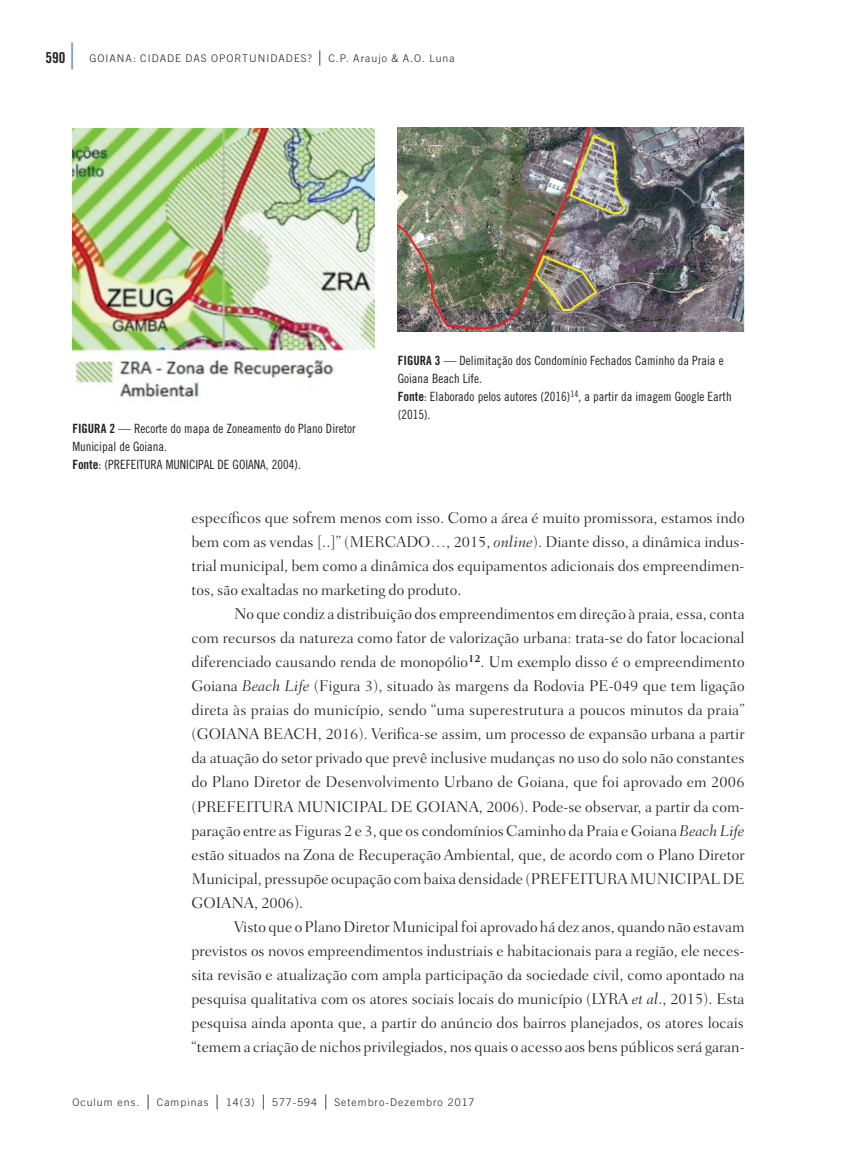
<style>
.page{position:relative;width:851px;height:1149px;background:#fff}
.page>*{position:absolute;margin:0;border:0;box-sizing:border-box;transform-origin:0 0}
.t1{font:300 15.75px/24px "Fairfield LH";color:#231f20;text-align:justify}
.t2{font:15px "Trade Gothic Bold Cond Twenty";color:#231f20}
.t3{font:12.75px/18px "Trade Gothic Cond Eighteen";color:#231f20}
.t4{font:300 10.5px "Trade Gothic";letter-spacing:.1em;color:#231f20}
.s1{font-family:"Apple Garamond";font-weight:300;font-size:27px;color:#5c8dc0}
.s2{font-family:"Apple Garamond";font-size:15px}
.s3{font-family:"Trade Gothic Bold Cond Twenty"}
.s4{font-style:italic}
</style>
<div class="page">
<img style="left:398px;top:128px;width:346px;height:203px">
<img style="left:72px;top:128px;width:302px;height:270px">
<p class="t2" style="left:46px;top:49px;width:35px">590<span class="s1">|</span></p>
<p class="t4" style="left:89px;top:52px;width:367px">GOIANA: CIDADE DAS OPORTUNIDADES? <span class="s2">|</span> C.P. Araujo &amp; A.O. Luna</p>
<p class="t3" style="left:72px;top:419px;width:285px"><span class="s3">FIGURA 2</span> — Recorte do mapa de Zoneamento do Plano Diretor<br>Municipal de Goiana.<br><span class="s3">Fonte</span>: (PREFEITURA MUNICIPAL DE GOIANA, 2004).</p>
<p class="t3" style="left:398px;top:351px;width:335px"><span class="s3">FIGURA 3</span> — Delimitação dos Condomínio Fechados Caminho da Praia e Goiana Beach Life.<br><span class="s3">Fonte</span>: Elaborado pelos autores (2016)<sup>14</sup>, a partir da imagem Google Earth (2015).</p>
<p class="t1" style="left:191px;top:506px;width:554px">específicos que sofrem menos com isso. Como a área é muito promissora, estamos indo bem com as vendas [..]” (MERCADO…, 2015, <span class="s4">online</span>). Diante disso, a dinâmica indus&shy;trial municipal, bem como a dinâmica dos equipamentos adicionais dos empreendimen&shy;tos, são exaltadas no marketing do produto.</p>
<p class="t1" style="left:191px;top:602px;width:554px;text-indent:43px">No que condiz a distribuição dos empreendimentos em direção à praia, essa, conta com recursos da natureza como fator de valorização urbana: trata-se do fator locacional diferenciado causando renda de monopólio<sup>12</sup>. Um exemplo disso é o empreendimento Goiana <span class="s4">Beach Life</span> (Figura 3), situado às margens da Rodovia PE-049 que tem ligação direta às praias do município, sendo “uma superestrutura a poucos minutos da praia” (GOIANA BEACH, 2016). Verifica-se assim, um processo de expansão urbana a partir da atuação do setor privado que prevê inclusive mudanças no uso do solo não constantes do Plano Diretor de Desenvolvimento Urbano de Goiana, que foi aprovado em 2006 (PREFEITURA MUNICIPAL DE GOIANA, 2006). Pode-se observar, a partir da com&shy;paração entre as Figuras 2 e 3, que os condomínios Caminho da Praia e Goiana <span class="s4">Beach Life </span>estão situados na Zona de Recuperação Ambiental, que, de acordo com o Plano Diretor Municipal, pressupõe ocupação com baixa densidade (PREFEITURA MUNICIPAL DE GOIANA, 2006).</p>
<p class="t1" style="left:191px;top:914px;width:554px;text-indent:43px">Visto que o Plano Diretor Municipal foi aprovado há dez anos, quando não estavam previstos os novos empreendimentos industriais e habitacionais para a região, ele neces&shy;sita revisão e atualização com ampla participação da sociedade civil, como apontado na pesquisa qualitativa com os atores sociais locais do município (LYRA <span class="s4">et al</span>., 2015). Esta pesquisa ainda aponta que, a partir do anúncio dos bairros planejados, os atores locais “temem a criação de nichos privilegiados, nos quais o acesso aos bens públicos será garan-</p>
<p class="t4" style="left:72px;top:1095px;width:403px">Oculum ens. <span class="s2">|</span> Campinas <span class="s2">|</span> 14(3) <span class="s2">|</span> 577-594 <span class="s2">|</span> Setembro-Dezembro 2017</p>
</div>
